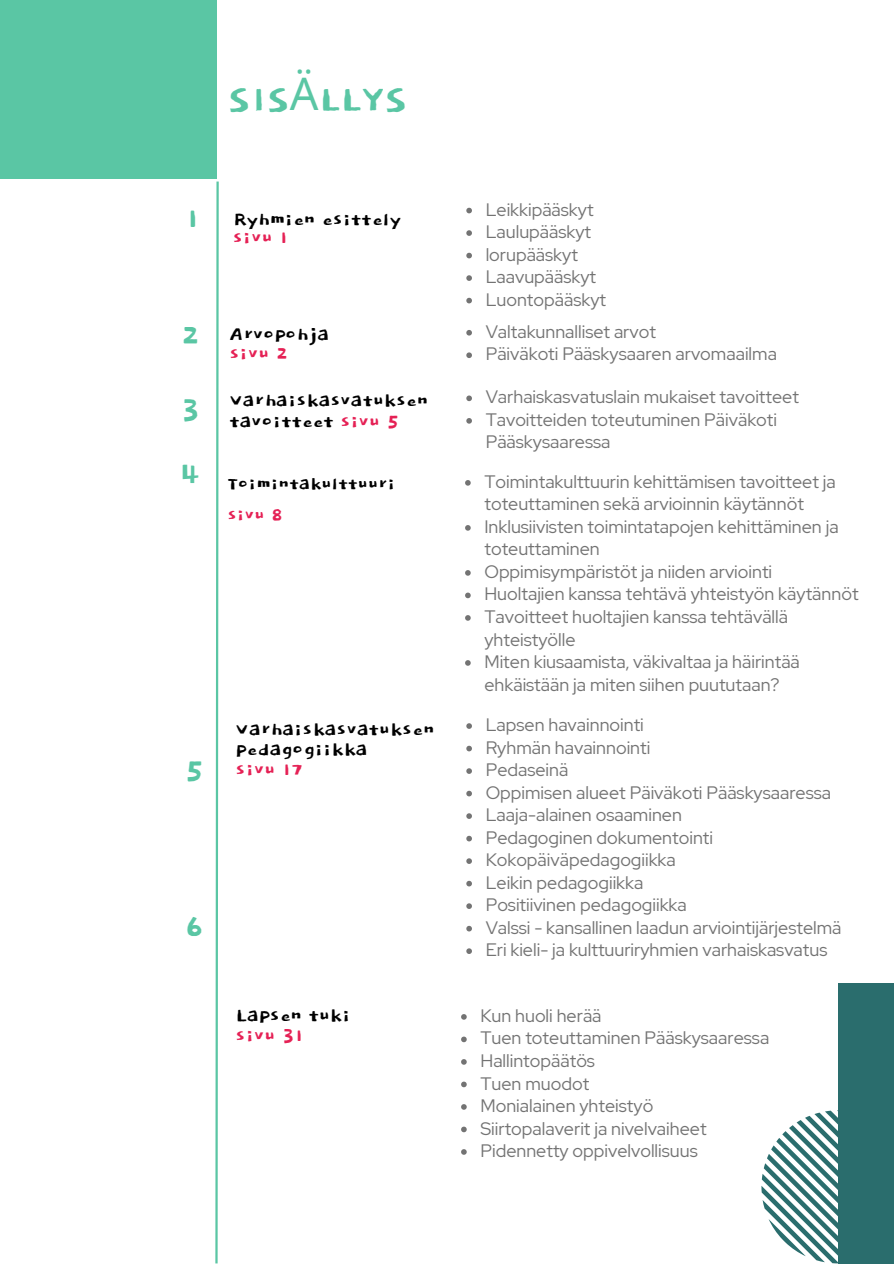
<style>
.page{position:relative;width:894px;height:1264px;background:#fff}
.page>*{position:absolute;margin:0;border:0;box-sizing:border-box;transform-origin:0 0}
.t1{font:45px "Dokdo";color:#5ac6a4}
.t2{font:37.5px "Dokdo";color:#5ac6a4}
.t3{font:24px/20.2px "Dokdo";color:#000}
.t4{font:24px "Dokdo";color:#e52155}
.t5{font:22.5px/31.5px "Dokdo";color:#000}
.t6{font:18px/22.5px "Red Hat Display";color:#737373}
.s1{font-family:"Noto Sans"}
.s2{color:#e52155}
</style>
<div class="page">
<div style="left:0;top:0;width:217px;height:179px;background:#5ac6a4"></div>
<div style="left:837px;top:983px;width:56px;height:280px;background:#2a6d6d"></div>
<svg style="left:761px;top:1110px;width:77px;height:153px"></svg>
<svg style="left:466px;top:208px;width:6px;height:5px"></svg>
<svg style="left:466px;top:230px;width:6px;height:6px"></svg>
<svg style="left:466px;top:253px;width:6px;height:5px"></svg>
<svg style="left:466px;top:275px;width:6px;height:6px"></svg>
<svg style="left:466px;top:298px;width:6px;height:5px"></svg>
<svg style="left:466px;top:330px;width:6px;height:5px"></svg>
<svg style="left:466px;top:352px;width:6px;height:6px"></svg>
<svg style="left:466px;top:395px;width:6px;height:6px"></svg>
<svg style="left:466px;top:418px;width:6px;height:5px"></svg>
<svg style="left:465px;top:480px;width:5px;height:5px"></svg>
<svg style="left:465px;top:525px;width:5px;height:5px"></svg>
<svg style="left:465px;top:570px;width:5px;height:5px"></svg>
<svg style="left:465px;top:592px;width:5px;height:6px"></svg>
<svg style="left:465px;top:615px;width:5px;height:5px"></svg>
<svg style="left:465px;top:660px;width:5px;height:5px"></svg>
<svg style="left:466px;top:723px;width:6px;height:6px"></svg>
<svg style="left:466px;top:745px;width:6px;height:6px"></svg>
<svg style="left:466px;top:768px;width:6px;height:6px"></svg>
<svg style="left:466px;top:790px;width:6px;height:6px"></svg>
<svg style="left:466px;top:813px;width:6px;height:6px"></svg>
<svg style="left:466px;top:835px;width:6px;height:6px"></svg>
<svg style="left:466px;top:858px;width:6px;height:6px"></svg>
<svg style="left:466px;top:880px;width:6px;height:6px"></svg>
<svg style="left:466px;top:903px;width:6px;height:6px"></svg>
<svg style="left:466px;top:925px;width:6px;height:6px"></svg>
<svg style="left:466px;top:948px;width:6px;height:6px"></svg>
<svg style="left:215px;top:181px;width:4px;height:1082px"></svg>
<svg style="left:461px;top:1014px;width:5px;height:5px"></svg>
<svg style="left:461px;top:1036px;width:5px;height:6px"></svg>
<svg style="left:461px;top:1059px;width:5px;height:5px"></svg>
<svg style="left:461px;top:1081px;width:5px;height:6px"></svg>
<svg style="left:461px;top:1104px;width:5px;height:5px"></svg>
<svg style="left:461px;top:1126px;width:5px;height:6px"></svg>
<svg style="left:461px;top:1149px;width:5px;height:5px"></svg>
<p class="t1" style="left:227px;top:79px;width:182px">SIS<span class="s1">Ä</span>LLYS</p>
<p class="t2" style="left:185px;top:201px;width:16px">1</p>
<p class="t3" style="left:233px;top:211px;width:170px;line-height:18px">Ryhmien esittely <span class="s2">sivu 1</span></p>
<p class="t2" style="left:181px;top:318px;width:21px">2</p>
<h1 class="t2" style="left:181px;top:392px;width:21px">3</h1>
<p class="t2" style="left:178px;top:456px;width:23px">4</p>
<p class="t3" style="left:229px;top:325px;width:101px;line-height:19.2px">Arvopohja <span class="s2">sivu 2</span></p>
<p class="t3" style="left:229px;top:390px;width:200px;line-height:21.3px">Varhaiskasvatuksen tavoitteet <span class="s2">sivu 5</span></p>
<h2 class="t5" style="left:227px;top:468px;width:169px">Toimintakulttuuri <span class="s2">sivu 8</span></h2>
<p class="t3" style="left:235px;top:719px;width:200px">Varhaiskasvatuksen pedagogiikka</p>
<p class="t2" style="left:185px;top:753px;width:21px">5</p>
<p class="t4" style="left:235px;top:758px;width:69px">sivu 17</p>
<p class="t2" style="left:184px;top:908px;width:21px">6</p>
<p class="t6" style="left:485px;top:198px;width:109px">Leikkipääskyt</p>
<p class="t6" style="left:485px;top:220px;width:107px">Laulupääskyt</p>
<p class="t6" style="left:485px;top:243px;width:94px">lorupääskyt</p>
<p class="t6" style="left:485px;top:265px;width:112px">Laavupääskyt</p>
<p class="t6" style="left:485px;top:288px;width:122px">Luontopääskyt</p>
<h2 class="t6" style="left:485px;top:320px;width:172px">Valtakunnalliset arvot</h2>
<h2 class="t6" style="left:485px;top:342px;width:293px">Päiväkoti Pääskysaaren arvomaailma</h2>
<p class="t6" style="left:485px;top:386px;width:315px">Varhaiskasvatuslain mukaiset tavoitteet</p>
<p class="t6" style="left:485px;top:408px;width:293px">Tavoitteiden toteutuminen Päiväkoti<br>Pääskysaaressa</p>
<p class="t6" style="left:484px;top:470px;width:353px">Toimintakulttuurin kehittämisen tavoitteet ja toteuttaminen sekä arvioinnin käytännöt</p>
<h2 class="t6" style="left:484px;top:515px;width:355px">Inklusiivisten toimintatapojen kehittäminen ja toteuttaminen</h2>
<p class="t6" style="left:484px;top:560px;width:289px">Oppimisympäristöt ja niiden arviointi</p>
<p class="t6" style="left:484px;top:583px;width:375px">Huoltajien kanssa tehtävä yhteistyön käytännöt</p>
<p class="t6" style="left:484px;top:605px;width:305px">Tavoitteet huoltajien kanssa tehtävällä yhteistyölle</p>
<p class="t6" style="left:484px;top:650px;width:317px">Miten kiusaamista, väkivaltaa ja häirintää ehkäistään ja miten siihen puututaan?</p>
<h2 class="t6" style="left:485px;top:713px;width:160px">Lapsen havainnointi</h2>
<h2 class="t6" style="left:485px;top:736px;width:166px">Ryhmän havainnointi</h2>
<p class="t6" style="left:485px;top:758px;width:84px">Pedaseinä</p>
<p class="t6" style="left:485px;top:781px;width:347px">Oppimisen alueet Päiväkoti Pääskysaaressa</p>
<p class="t6" style="left:485px;top:803px;width:198px">Laaja-alainen osaaminen</p>
<p class="t6" style="left:485px;top:826px;width:229px">Pedagoginen dokumentointi</p>
<p class="t6" style="left:485px;top:848px;width:191px">Kokopäiväpedagogiikka</p>
<p class="t6" style="left:485px;top:871px;width:159px">Leikin pedagogiikka</p>
<p class="t6" style="left:485px;top:893px;width:202px">Positiivinen pedagogiikka</p>
<p class="t6" style="left:485px;top:916px;width:357px">Valssi - kansallinen laadun arviointijärjestelmä</p>
<p class="t6" style="left:485px;top:938px;width:343px">Eri kieli- ja kulttuuriryhmien varhaiskasvatus</p>
<p class="t3" style="left:235px;top:1006px;width:116px">Lapsen tuki <span class="s2">sivu 31</span></p>
<p class="t6" style="left:480px;top:1004px;width:123px">Kun huoli herää</p>
<p class="t6" style="left:480px;top:1026px;width:290px">Tuen toteuttaminen Pääskysaaressa</p>
<p class="t6" style="left:480px;top:1049px;width:116px">Hallintopäätös</p>
<p class="t6" style="left:480px;top:1071px;width:110px">Tuen muodot</p>
<p class="t6" style="left:480px;top:1094px;width:174px">Monialainen yhteistyö</p>
<p class="t6" style="left:480px;top:1116px;width:227px">Siirtopalaverit ja nivelvaiheet</p>
<p class="t6" style="left:480px;top:1139px;width:219px">Pidennetty oppivelvollisuus</p>
</div>
